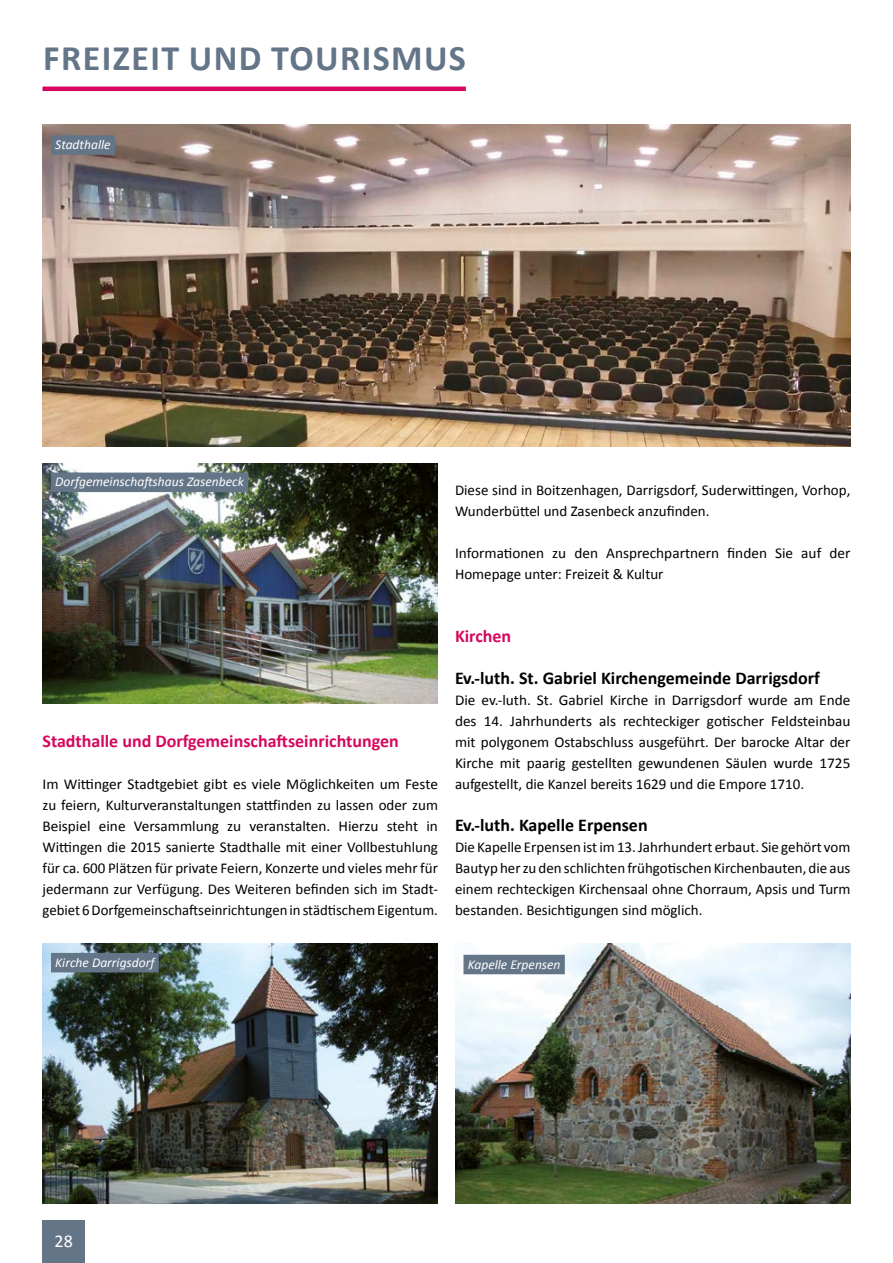
<style>
.page{position:relative;width:893px;height:1263px;background:#fff}
.page>*{position:absolute;margin:0;border:0;box-sizing:border-box;transform-origin:0 0}
.t1{font:700 36px "Calibri";letter-spacing:.04em;color:#647588}
.t2{font:700 18px "Calibri";color:#000}
.t3{font:700 18px "Calibri";color:#d6075c}
.t4{font:18px "Calibri";color:#fff}
.t5{font:15px/21px "Calibri";color:#000;text-align:justify}
.t6{font:italic 13.5px "Calibri";color:#fff}
</style>
<div class="page">
<hr style="left:43px;top:87px;width:423px;height:4px;background:#d6075c">
<div style="left:43px;top:1220px;width:42px;height:43px;background:#647588"></div>
<img style="left:455px;top:944px;width:395px;height:259px">
<img style="left:43px;top:944px;width:395px;height:259px">
<div style="left:51px;top:953px;width:108px;height:19px;background:#647588"></div>
<div style="left:463px;top:955px;width:102px;height:19px;background:#647588"></div>
<img style="left:43px;top:124px;width:807px;height:322px">
<div style="left:51px;top:135px;width:64px;height:20px;background:#647588"></div>
<img style="left:43px;top:463px;width:395px;height:241px">
<div style="left:51px;top:473px;width:197px;height:19px;background:#647588"></div>
<h1 class="t1" style="left:43px;top:32px;width:424px">FREIZEIT UND TOURISMUS</h1>
<p class="t6" style="left:55px;top:135px;width:57px">Stadthalle</p>
<p class="t6" style="left:55px;top:472px;width:190px">Dorfgemeinschaftshaus Zasenbeck</p>
<p class="t5" style="left:455px;top:479px;width:397px">Diese sind in Boitzenhagen, Darrigsdorf, Suderwittingen, Vorhop,<br>Wunderbüttel und Zasenbeck anzufinden.</p>
<p class="t5" style="left:455px;top:542px;width:397px">Informationen zu den Ansprechpartnern finden Sie auf der<br>Homepage unter: Freizeit &amp; Kultur</p>
<p class="t3" style="left:43px;top:728px;width:358px">Stadthalle und Dorfgemeinschaftseinrichtungen</p>
<p class="t5" style="left:43px;top:773px;width:397px">Im Wittinger Stadtgebiet gibt es viele Möglichkeiten um Feste zu feiern, Kulturveranstaltungen stattfinden zu lassen oder zum Beispiel eine Versammlung zu veranstalten. Hierzu steht in Wittingen die 2015 sanierte Stadthalle mit einer Vollbestuhlung für ca. 600 Plätzen für private Feiern, Konzerte und vieles mehr für jedermann zur Verfügung. Des Weiteren befinden sich im Stadt&shy;gebiet 6 Dorfgemeinschaftseinrichtungen in städtischem Eigentum.</p>
<p class="t3" style="left:455px;top:623px;width:58px">Kirchen</p>
<p class="t2" style="left:455px;top:665px;width:366px">Ev.-luth. St. Gabriel Kirchengemeinde Darrigsdorf</p>
<p class="t5" style="left:455px;top:689px;width:397px">Die ev.-luth. St. Gabriel Kirche in Darrigsdorf wurde am Ende des 14. Jahrhunderts als rechteckiger gotischer Feldsteinbau mit polygonem Ostabschluss ausgeführt. Der barocke Altar der Kirche mit paarig gestellten gewundenen Säulen wurde 1725 aufgestellt, die Kanzel bereits 1629 und die Empore 1710.</p>
<p class="t2" style="left:455px;top:812px;width:194px">Ev.-luth. Kapelle Erpensen</p>
<p class="t5" style="left:455px;top:836px;width:397px">Die Kapelle Erpensen ist im 13. Jahrhundert erbaut. Sie gehört vom Bautyp her zu den schlichten frühgotischen Kirchenbauten, die aus einem rechteckigen Kirchensaal ohne Chorraum, Apsis und Turm bestanden. Besichtigungen sind möglich.</p>
<p class="t6" style="left:55px;top:953px;width:101px">Kirche Darrigsdorf</p>
<p class="t6" style="left:468px;top:955px;width:94px">Kapelle Erpensen</p>
<p class="t4" style="left:55px;top:1228px;width:20px">28</p>
</div>
